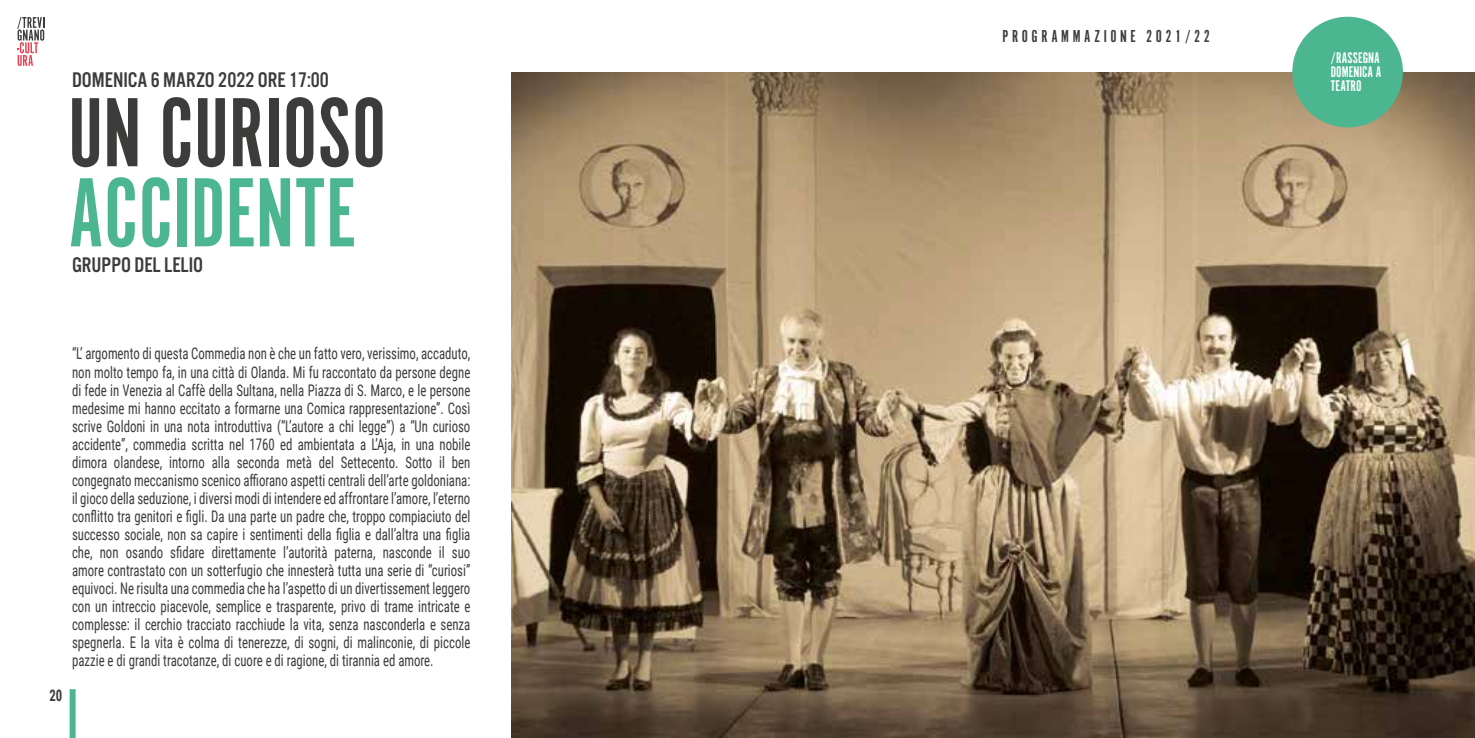
<style>
.page{position:relative;width:1475px;height:738px;background:#fff}
.page>*{position:absolute;margin:0;border:0;box-sizing:border-box;transform-origin:0 0}
.t1{font:102px "Alternate Got No 1 D";color:#3c3c3b}
.t2{font:102px "Alternate Got No 1 D";color:#4cb691}
.t3{font:22px "Alternate Got No 3 D";color:#3c3c3b}
.t4{font:18px "Alternate Got No 1 D";letter-spacing:.2em;color:#3c3c3b}
.t5{font:16px/18px "Roboto Condensed";color:#3c3c3b;text-align:justify;scale:.8 1}
.t6{font:16px/14px "Alternate Got No 1 D";color:#fff;text-align:justify}
.t7{font:700 16px "Roboto Condensed";color:#3c3c3b;scale:.8 1}
</style>
<div class="page">
<svg style="left:17px;top:17px;width:27px;height:49px"></svg>
<div style="left:70px;top:688px;width:6px;height:49px;background:#4cb691"></div>
<img style="left:511px;top:72px;width:963px;height:665px">
<div style="left:1291px;top:17px;width:111px;height:110px;background:#4cb691;border-radius:50%"></div>
<h2 class="t3" style="left:72px;top:68px;width:258px">DOMENICA 6 MARZO 2022 ORE 17:00</h2>
<h1 class="t1" style="left:68px;top:79px;width:320px">UN CURIOSO</h1>
<h1 class="t2" style="left:68px;top:158px;width:289px">ACCIDENTE</h1>
<h2 class="t3" style="left:72px;top:253px;width:133px">GRUPPO DEL LELIO</h2>
<p class="t7" style="left:49px;top:683px;width:18px">20</p>
<p class="t5" style="left:72px;top:344px;width:499px">“L’ argomento di questa Commedia non è che un fatto vero, verissimo, accaduto, non molto tempo fa, in una città di Olanda. Mi fu raccontato da persone degne di fede in Venezia al Caffè della Sultana, nella Piazza di S. Marco, e le persone medesime mi hanno eccitato a formarne una Comica rappresentazione”. Così scrive Goldoni in una nota introduttiva (“L’autore a chi legge”) a “Un curioso accidente”, commedia scritta nel 1760 ed ambientata a L’Aja, in una nobile dimora olandese, intorno alla seconda metà del Settecento. Sotto il ben congegnato meccanismo scenico affiorano aspetti centrali dell’arte goldoniana: il gioco della seduzione, i diversi modi di intendere ed affrontare l’amore, l’eterno conflitto tra genitori e figli. Da una parte un padre che, troppo compiaciuto del successo sociale, non sa capire i sentimenti della figlia e dall’altra una figlia che, non osando sfidare direttamente l’autorità paterna, nasconde il suo amore contrastato con un sotterfugio che innesterà tutta una serie di “curiosi” equivoci. Ne risulta una commedia che ha l’aspetto di un divertissement leggero con un intreccio piacevole, semplice e trasparente, privo di trame intricate e complesse: il cerchio tracciato racchiude la vita, senza nasconderla e senza spegnerla. E la vita è colma di tenerezze, di sogni, di malinconie, di piccole pazzie e di grandi tracotanze, di cuore e di ragione, di tirannia ed amore.</p>
<p class="t4" style="left:1002px;top:27px;width:209px">PROGRAMMAZIONE 2021/22</p>
<p class="t6" style="left:1330px;top:51px;width:52px">/RASSEGNA DOMENICA A TEATRO</p>
</div>
